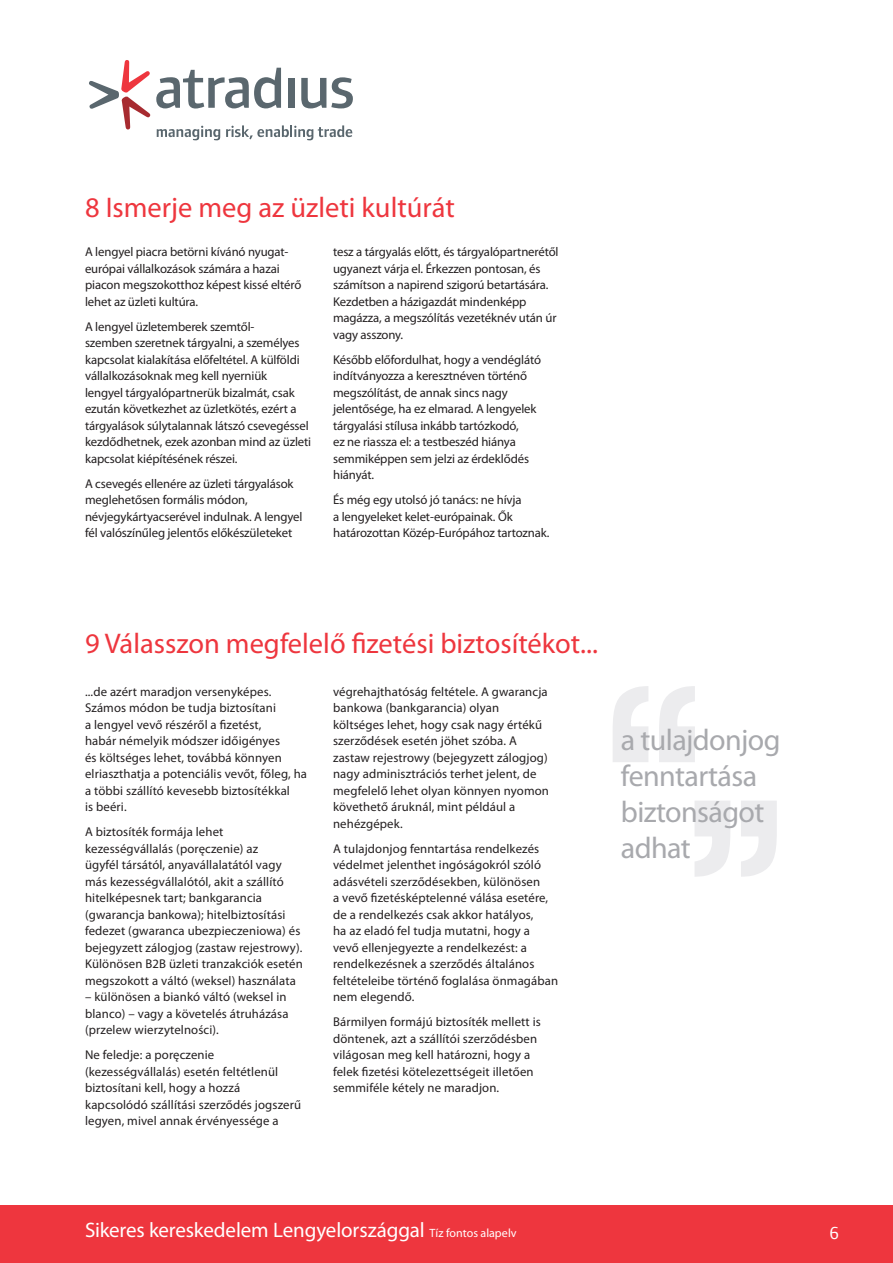
<style>
.page{position:relative;width:893px;height:1263px;background:#fff}
.page>*{position:absolute;margin:0;border:0;box-sizing:border-box;transform-origin:0 0}
.t1{font:30px/36px "Myriad Pro";letter-spacing:-.02em;color:#a8a9ad}
.t2{font:28.5px "Myriad Pro";color:#ee363e}
.t3{font:21px "Myriad Pro";letter-spacing:-.005em;color:#fff}
.t4{font:18px "Foundry Form Sans";color:#fff}
.t5{font:12.75px/16.5px "Myriad Pro";letter-spacing:.005em;color:#231f20}
.s1{font-size:12px}
</style>
<div class="page">
<div style="left:0;top:1205px;width:893px;height:58px;background:#ee363e"></div>
<svg style="left:89px;top:60px;width:264px;height:80px"></svg>
<svg style="left:695px;top:801px;width:82px;height:76px"></svg>
<svg style="left:613px;top:686px;width:82px;height:76px"></svg>
<p class="t2" style="left:85px;top:190px;width:371px">8 Ismerje meg az üzleti kultúrát</p>
<p class="t5" style="left:85px;top:243px;width:218px">A lengyel piacra betörni kívánó nyugat&shy;európai vállalkozások számára a hazai piacon megszokotthoz képest kissé eltérő lehet az üzleti kultúra.</p>
<p class="t5" style="left:85px;top:318px;width:228px">A lengyel üzletemberek szemtől-<br>szemben szeretnek tárgyalni, a személyes kapcsolat kialakítása előfeltétel. A külföldi vállalkozásoknak meg kell nyerniük<br>lengyel tárgyalópartnerük bizalmát, csak ezután következhet az üzletkötés, ezért a tárgyalások súlytalannak látszó csevegéssel kezdődhetnek, ezek azonban mind az üzleti kapcsolat kiépítésének részei.</p>
<p class="t5" style="left:85px;top:475px;width:219px">A csevegés ellenére az üzleti tárgyalások meglehetősen formális módon, névjegykártyacserével indulnak. A lengyel fél valószínűleg jelentős előkészületeket</p>
<p class="t5" style="left:333px;top:243px;width:227px">tesz a tárgyalás előtt, és tárgyalópartnerétől ugyanezt várja el. Érkezzen pontosan, és számítson a napirend szigorú betartására.<br>Kezdetben a házigazdát mindenképp magázza, a megszólítás vezetéknév után úr vagy asszony.</p>
<p class="t5" style="left:333px;top:351px;width:209px">Később előfordulhat, hogy a vendéglátó indítványozza a keresztnéven történő megszólítást, de annak sincs nagy jelentősége, ha ez elmarad. A lengyelek tárgyalási stílusa inkább tartózkodó,<br>ez ne riassza el: a testbeszéd hiánya semmiképpen sem jelzi az érdeklődés hiányát.</p>
<p class="t5" style="left:333px;top:491px;width:218px">És még egy utolsó jó tanács: ne hívja<br>a lengyeleket kelet-európainak. Ők határozottan Közép-Európához tartoznak.</p>
<p class="t2" style="left:85px;top:626px;width:514px">9 Válasszon megfelelő fizetési biztosítékot...</p>
<p class="t5" style="left:85px;top:683px;width:223px">...de azért maradjon versenyképes.<br>Számos módon be tudja biztosítani<br>a lengyel vevő részéről a fizetést,<br>habár némelyik módszer időigényes<br>és költséges lehet, továbbá könnyen elriaszthatja a potenciális vevőt, főleg, ha a többi szállító kevesebb biztosítékkal<br>is beéri.</p>
<p class="t5" style="left:85px;top:823px;width:219px">A biztosíték formája lehet kezességvállalás (poręczenie) az<br>ügyfél társától, anyavállalatától vagy más kezességvállalótól, akit a szállító hitelképesnek tart; bankgarancia (gwarancja bankowa); hitelbiztosítási fedezet (gwaranca ubezpieczeniowa) és bejegyzett zálogjog (zastaw rejestrowy).<br>Különösen B2B üzleti tranzakciók esetén megszokott a váltó (weksel) használata</p>
<p class="t5" style="left:85px;top:988px;width:205px">– különösen a biankó váltó (weksel in blanco) – vagy a követelés átruházása (przelew wierzytelności).</p>
<p class="t5" style="left:85px;top:1046px;width:218px">Ne feledje: a poręczenie (kezességvállalás) esetén feltétlenül biztosítani kell, hogy a hozzá kapcsolódó szállítási szerződés jogszerű legyen, mivel annak érvényessége a</p>
<p class="t5" style="left:333px;top:683px;width:217px">végrehajthatóság feltétele. A gwarancja bankowa (bankgarancia) olyan költséges lehet, hogy csak nagy értékű szerződések esetén jöhet szóba. A zastaw rejestrowy (bejegyzett zálogjog) nagy adminisztrációs terhet jelent, de megfelelő lehet olyan könnyen nyomon követhető áruknál, mint például a nehézgépek.</p>
<p class="t5" style="left:333px;top:840px;width:227px">A tulajdonjog fenntartása rendelkezés védelmet jelenthet ingóságokról szóló adásvételi szerződésekben, különösen<br>a vevő fizetésképtelenné válása esetére, de a rendelkezés csak akkor hatályos,<br>ha az eladó fel tudja mutatni, hogy a vevő ellenjegyezte a rendelkezést: a rendelkezésnek a szerződés általános feltételeibe történő foglalása önmagában nem elegendő.</p>
<p class="t5" style="left:333px;top:1013px;width:209px">Bármilyen formájú biztosíték mellett is döntenek, azt a szállítói szerződésben világosan meg kell határozni, hogy a felek fizetési kötelezettségeit illetően semmiféle kétely ne maradjon.</p>
<p class="t1" style="left:621px;top:721px;width:161px">a tulajdonjog fenntartása biztonságot adhat</p>
<p class="t3" style="left:85px;top:1217px;width:433px">Sikeres kereskedelem Lengyelországgal <span class="s1">Tíz fontos alapelv</span></p>
<p class="t4" style="left:830px;top:1223px;width:10px">6</p>
</div>
